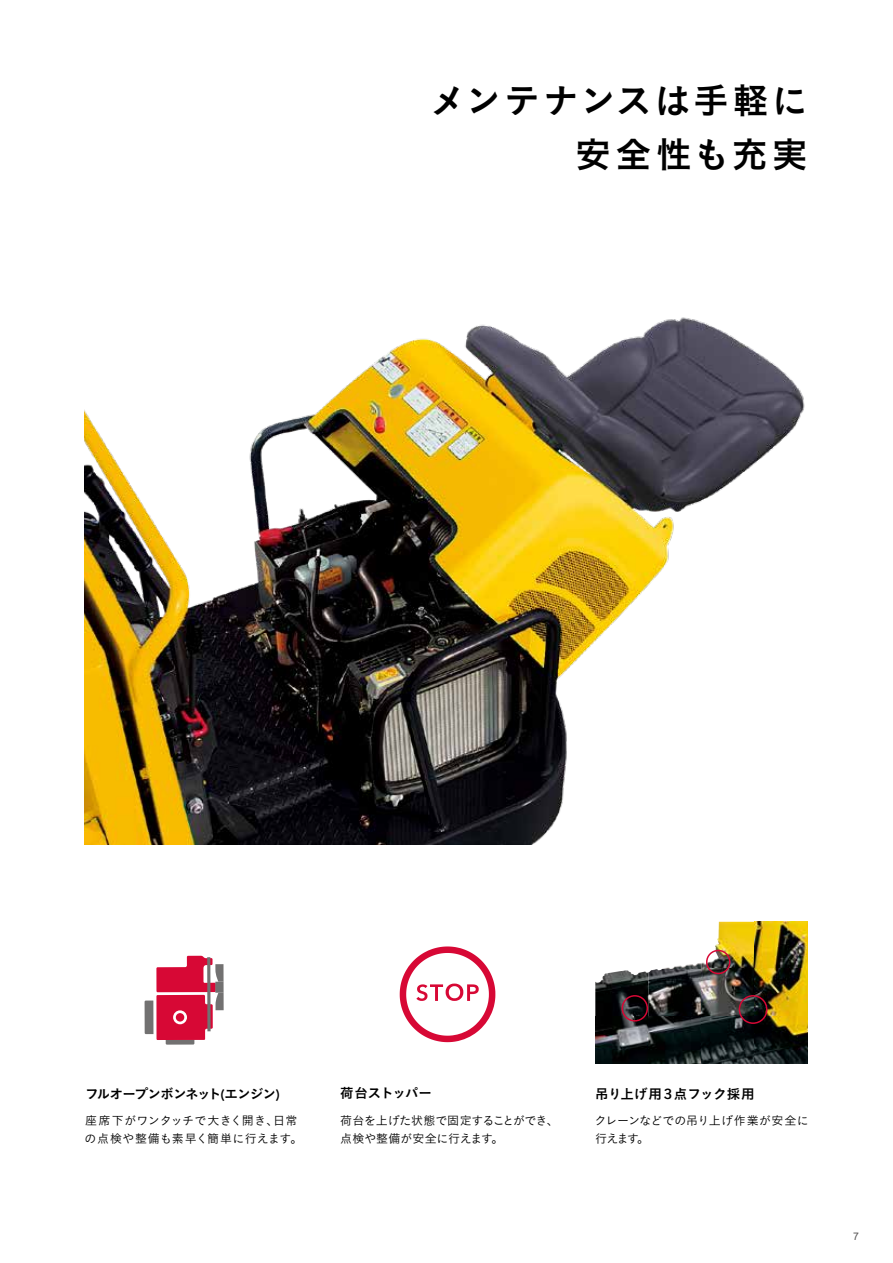
<style>
.page{position:relative;width:893px;height:1263px;background:#fff}
.page>*{position:absolute;margin:0;border:0;box-sizing:border-box;transform-origin:0 0}
.t1{font:36px/54px "Koburina Go Std W6";letter-spacing:.08em;color:#000;text-align:right}
.t2{font:13.5px "Koburina Go Std W6";letter-spacing:-.06em;color:#000}
.t3{font:13.5px "Koburina Go Std W6";letter-spacing:-.04em;color:#000}
.t4{font:13.5px "Koburina Go Std W6";letter-spacing:-.035em;color:#000}
.t5{font:12px/18px "Koburina Go Std W3";letter-spacing:-.01em;color:#000}
.t6{font:12px/18px "Koburina Go Std W3";letter-spacing:.015em;color:#000}
.t7{font:10.5px "Arial";color:#595757}
.s1{font-family:"Avenir Next";font-weight:600}
</style>
<div class="page">
<img style="left:84px;top:317px;width:721px;height:527px">
<img style="left:687px;top:963px;width:15px;height:2px">
<img style="left:715px;top:922px;width:4px;height:28px">
<img style="left:755px;top:922px;width:53px;height:47px">
<img style="left:602px;top:970px;width:23px;height:10px">
<img style="left:702px;top:969px;width:106px;height:47px">
<img style="left:595px;top:1016px;width:213px;height:47px">
<svg style="left:622px;top:995px;width:26px;height:26px"></svg>
<svg style="left:706px;top:950px;width:24px;height:24px"></svg>
<svg style="left:739px;top:995px;width:28px;height:29px"></svg>
<svg style="left:145px;top:956px;width:79px;height:89px"></svg>
<svg style="left:173px;top:1010px;width:14px;height:14px"></svg>
<div style="left:176px;top:1013px;width:8px;height:8px;background:#d70835;border-radius:50%"></div>
<svg style="left:400px;top:946px;width:95px;height:96px"></svg>
<h1 class="t1" style="left:430px;top:74px;width:379px">メンテナンスは手軽に安全性も充実</h1>
<p class="t2" style="left:85px;top:1083px;width:196px">フルオープンボンネット<span class="s1">(</span>エンジン<span class="s1">)</span></p>
<p class="t6" style="left:85px;top:1112px;width:219px">座席下がワンタッチで大きく開き、日常の点検や整備も素早く簡単に行えます。</p>
<p class="t4" style="left:340px;top:1083px;width:93px">荷台ストッパー</p>
<p class="t5" style="left:340px;top:1111px;width:220px">荷台を上げた状態で固定することができ、点検や整備が安全に行えます。</p>
<p class="t3" style="left:595px;top:1083px;width:161px">吊り上げ用３点フック採用</p>
<p class="t5" style="left:594px;top:1112px;width:216px">クレーンなどでの吊り上げ作業が安全に行えます。</p>
<p class="t7" style="left:853px;top:1229px;width:7px">7</p>
</div>
